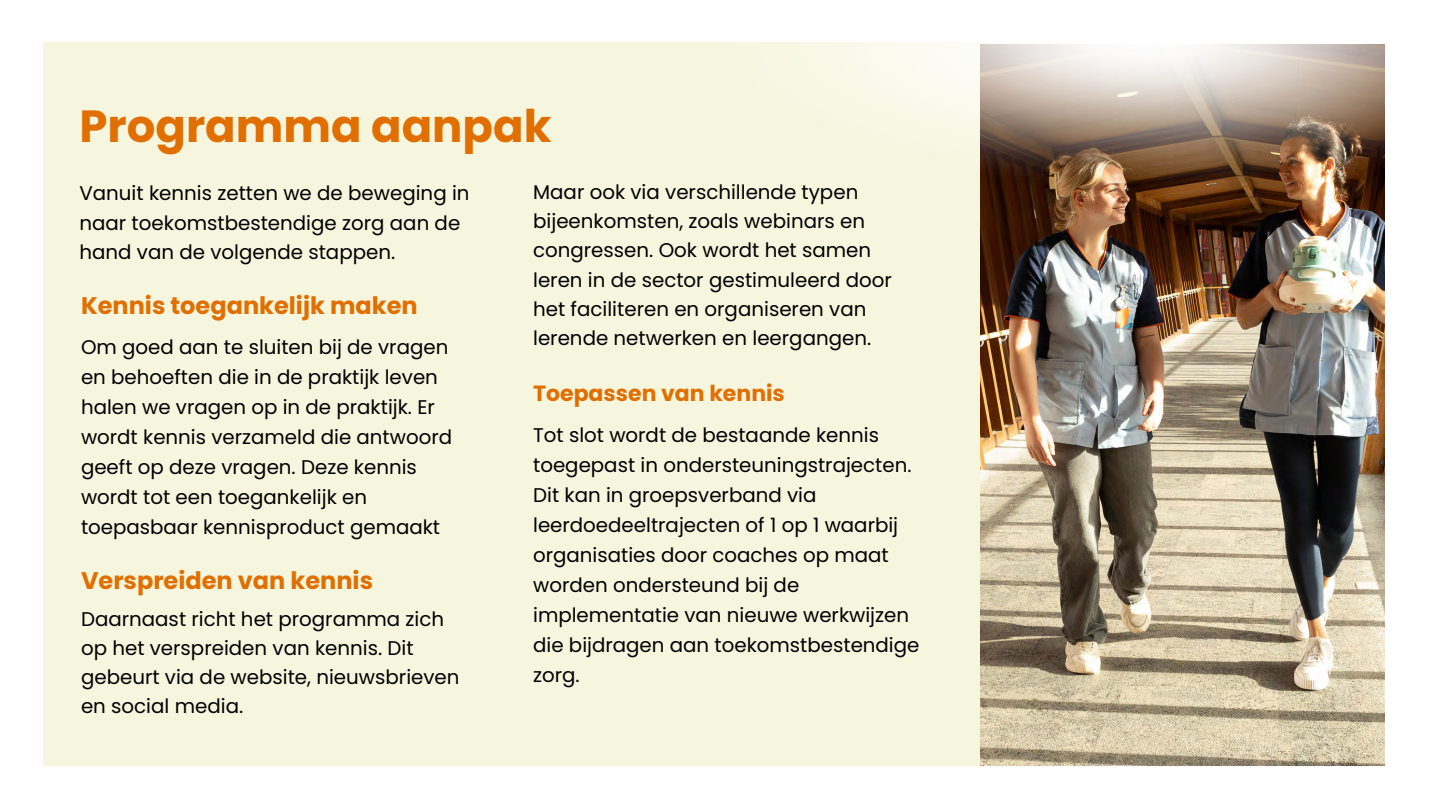
<style>
.page{position:relative;width:1440px;height:810px;background:#fff}
.page>*{position:absolute;margin:0;border:0;box-sizing:border-box;transform-origin:0 0}
.t1{font:700 45px "Poppins";color:#e06f00}
.t2{font:700 24px "Poppins";color:#e06f00}
.t3{font:700 22px "Poppins";color:#e06f00}
.t4{font:19.8px/30px "Poppins";color:#000}
</style>
<div class="page">
<div style="left:43px;top:42px;width:1081px;height:724px;background:#f6f6df"></div>
<img style="left:981px;top:193px;width:404px;height:573px">
<img style="left:837px;top:42px;width:548px;height:151px">
<p class="t1" style="left:80px;top:95px;width:474px">Programma aanpak</p>
<p class="t4" style="left:80px;top:179px;width:392px;line-height:29.2px">Vanuit kennis zetten we de beweging in naar toekomstbestendige zorg aan de hand van de volgende stappen.</p>
<p class="t4" style="left:533px;top:177px;width:360px;line-height:29.3px">Maar ook via verschillende typen bijeenkomsten, zoals webinars en congressen. Ook wordt het samen leren in de sector gestimuleerd door het faciliteren en organiseren van lerende netwerken en leergangen.</p>
<p class="t2" style="left:81px;top:289px;width:338px">Kennis toegankelijk maken</p>
<p class="t4" style="left:81px;top:332px;width:373px">Om goed aan te sluiten bij de vragen en behoeften die in de praktijk leven halen we vragen op in de praktijk. Er wordt kennis verzameld die antwoord geeft op deze vragen. Deze kennis wordt tot een toegankelijk en toepasbaar kennisproduct gemaakt</p>
<p class="t3" style="left:533px;top:378px;width:253px">Toepassen van kennis</p>
<p class="t4" style="left:533px;top:420px;width:388px">Tot slot wordt de bestaande kennis toegepast in ondersteuningstrajecten.<br>Dit kan in groepsverband via leerdoedeeltrajecten of 1 op 1 waarbij organisaties door coaches op maat worden ondersteund bij de implementatie van nieuwe werkwijzen die bijdragen aan toekomstbestendige zorg.</p>
<p class="t2" style="left:81px;top:564px;width:294px">Verspreiden van kennis</p>
<p class="t4" style="left:81px;top:604px;width:380px;line-height:29.2px">Daarnaast richt het programma zich op het verspreiden van kennis. Dit gebeurt via de website, nieuwsbrieven en social media.</p>
</div>
